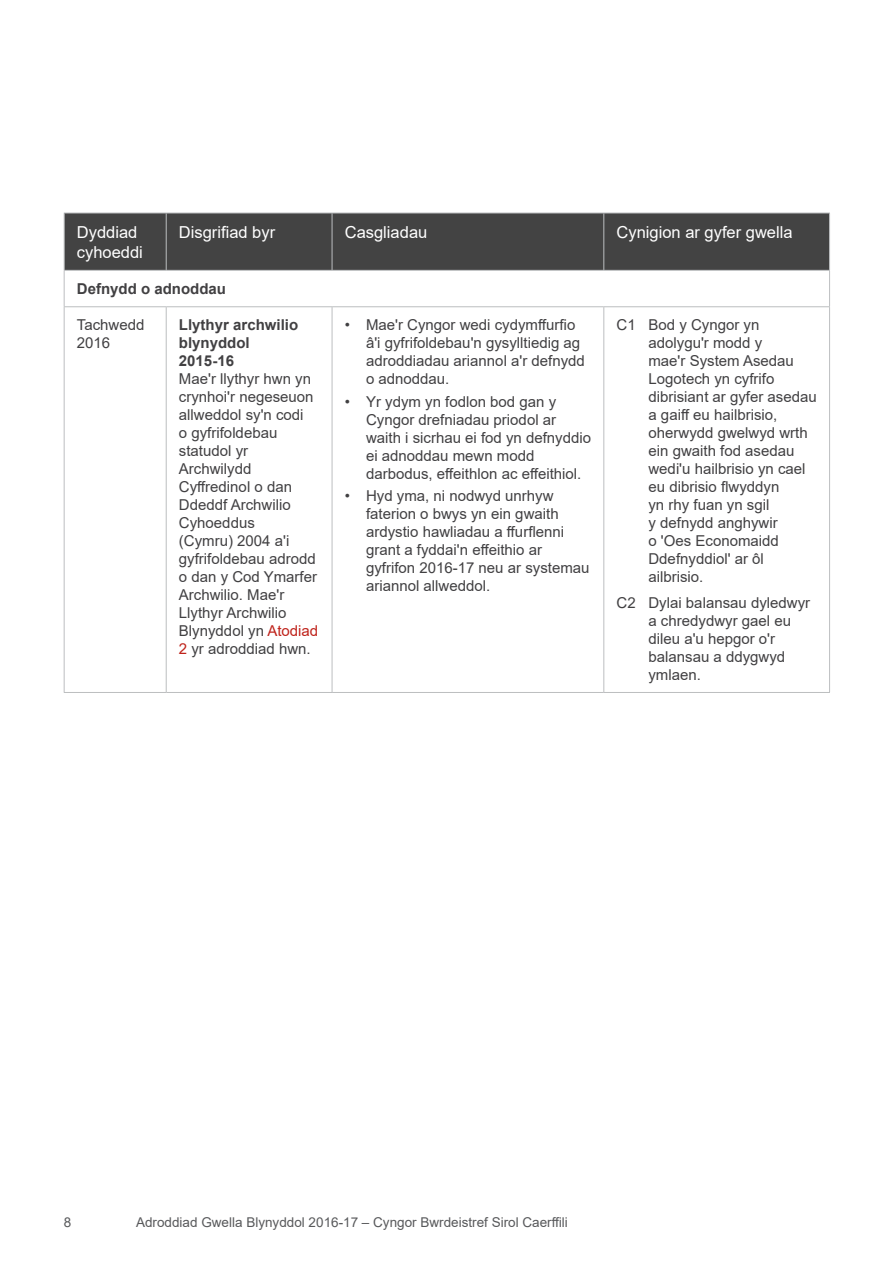
<style>
.page{position:relative;width:893px;height:1263px;background:#fff}
.page>*{position:absolute;margin:0;border:0;box-sizing:border-box;transform-origin:0 0}
.Table_header_text{font:16.5px/19.8px "Arial";color:#fff}
.Table_bullet_text{font:15px/18px "Arial";color:#414042}
.Table_proposals{font:15px/18px "Arial";color:#414042}
.Table_text{font:15px/18px "Arial";color:#414042}
.Table_text-2{font:700 15px/18px "Arial";color:#414042}
.t1{font:13.5px "Arial";color:#58595b}
.s1{color:#bf231b}
</style>
<div class="page">
<div style="left:65px;top:214px;width:764px;height:56px;background:#434343"></div>
<svg style="left:65px;top:307px;width:764px;height:385px"></svg>
<hr style="left:64px;top:213px;width:102px;height:1px;background:#bcbec0">
<hr style="left:64px;top:213px;width:1px;height:57px;background:#bcbec0">
<hr style="left:166px;top:213px;width:166px;height:1px;background:#bcbec0">
<hr style="left:166px;top:213px;width:1px;height:57px;background:#bcbec0">
<hr style="left:332px;top:213px;width:272px;height:1px;background:#bcbec0">
<hr style="left:332px;top:213px;width:1px;height:57px;background:#bcbec0">
<hr style="left:604px;top:213px;width:226px;height:1px;background:#bcbec0">
<hr style="left:603px;top:213px;width:1px;height:57px;background:#bcbec0">
<hr style="left:829px;top:213px;width:1px;height:57px;background:#bcbec0">
<hr style="left:64px;top:270px;width:102px;height:1px;background:#bcbec0">
<hr style="left:64px;top:271px;width:1px;height:35px;background:#bcbec0">
<hr style="left:166px;top:270px;width:166px;height:1px;background:#bcbec0">
<hr style="left:332px;top:270px;width:272px;height:1px;background:#bcbec0">
<hr style="left:604px;top:270px;width:226px;height:1px;background:#bcbec0">
<hr style="left:829px;top:271px;width:1px;height:35px;background:#bcbec0">
<hr style="left:64px;top:306px;width:102px;height:1px;background:#bcbec0">
<hr style="left:64px;top:307px;width:1px;height:385px;background:#bcbec0">
<hr style="left:166px;top:306px;width:166px;height:1px;background:#bcbec0">
<hr style="left:166px;top:307px;width:1px;height:385px;background:#bcbec0">
<hr style="left:332px;top:306px;width:272px;height:1px;background:#bcbec0">
<hr style="left:332px;top:307px;width:1px;height:385px;background:#bcbec0">
<hr style="left:604px;top:306px;width:226px;height:1px;background:#bcbec0">
<hr style="left:603px;top:307px;width:1px;height:385px;background:#bcbec0">
<hr style="left:829px;top:307px;width:1px;height:385px;background:#bcbec0">
<hr style="left:64px;top:692px;width:102px;height:1px;background:#bcbec0">
<hr style="left:166px;top:692px;width:166px;height:1px;background:#bcbec0">
<hr style="left:332px;top:692px;width:272px;height:1px;background:#bcbec0">
<hr style="left:604px;top:692px;width:226px;height:1px;background:#bcbec0">
<p class="Table_header_text" style="left:77px;top:222px;width:68px">Dyddiad cyhoeddi</p>
<p class="Table_header_text" style="left:179px;top:222px;width:98px">Disgrifiad byr</p>
<p class="Table_header_text" style="left:345px;top:222px;width:84px">Casgliadau</p>
<p class="Table_header_text" style="left:617px;top:222px;width:178px">Cynigion ar gyfer gwella</p>
<p class="Table_text-2" style="left:77px;top:280px;width:151px">Defnydd o adnoddau</p>
<p class="Table_text" style="left:77px;top:316px;width:69px">Tachwedd<br>2016</p>
<p class="Table_text-2" style="left:179px;top:316px;width:121px">Llythyr archwilio blynyddol</p>
<p class="Table_text-2" style="left:179px;top:352px;width:57px">2015-16</p>
<p class="Table_text" style="left:179px;top:370px;width:141px">Mae'r llythyr hwn yn crynhoi'r negeseuon allweddol sy'n codi<br>o gyfrifoldebau statudol yr<br>Archwilydd<br>Cyffredinol o dan<br>Ddeddf Archwilio<br>Cyhoeddus<br>(Cymru) 2004 a'i gyfrifoldebau adrodd o dan y Cod Ymarfer<br>Archwilio. Mae'r<br>Llythyr Archwilio<br>Blynyddol yn <span class="s1">Atodiad<br>2</span> yr adroddiad hwn.</p>
<p class="Table_bullet_text" style="left:366px;top:316px;width:220px;text-indent:-21px">• Mae'r Cyngor wedi cydymffurfio â'i gyfrifoldebau'n gysylltiedig ag adroddiadau ariannol a'r defnydd o adnoddau.</p>
<p class="Table_bullet_text" style="left:366px;top:392px;width:226px;text-indent:-21px">• Yr ydym yn fodlon bod gan y<br>Cyngor drefniadau priodol ar waith i sicrhau ei fod yn defnyddio ei adnoddau mewn modd darbodus, effeithlon ac effeithiol.</p>
<p class="Table_bullet_text" style="left:366px;top:487px;width:225px;text-indent:-21px">• Hyd yma, ni nodwyd unrhyw faterion o bwys yn ein gwaith ardystio hawliadau a ffurflenni grant a fyddai'n effeithio ar gyfrifon 2016-17 neu ar systemau ariannol allweddol.</p>
<p class="Table_proposals" style="left:648px;top:316px;width:170px;text-indent:-32px">C1 Bod y Cyngor yn adolygu'r modd y<br>mae'r System Asedau<br>Logotech yn cyfrifo dibrisiant ar gyfer asedau a gaiff eu hailbrisio, oherwydd gwelwyd wrth ein gwaith fod asedau wedi'u hailbrisio yn cael eu dibrisio flwyddyn<br>yn rhy fuan yn sgil<br>y defnydd anghywir<br>o 'Oes Economaidd<br>Ddefnyddiol' ar ôl ailbrisio.</p>
<p class="Table_proposals" style="left:648px;top:593px;width:163px;text-indent:-32px">C2 Dylai balansau dyledwyr a chredydwyr gael eu dileu a'u hepgor o'r balansau a ddygwyd ymlaen.</p>
<p class="t1" style="left:64px;top:1213px;width:9px">8</p>
<p class="t1" style="left:136px;top:1213px;width:433px">Adroddiad Gwella Blynyddol 2016-17 – Cyngor Bwrdeistref Sirol Caerffili</p>
</div>
